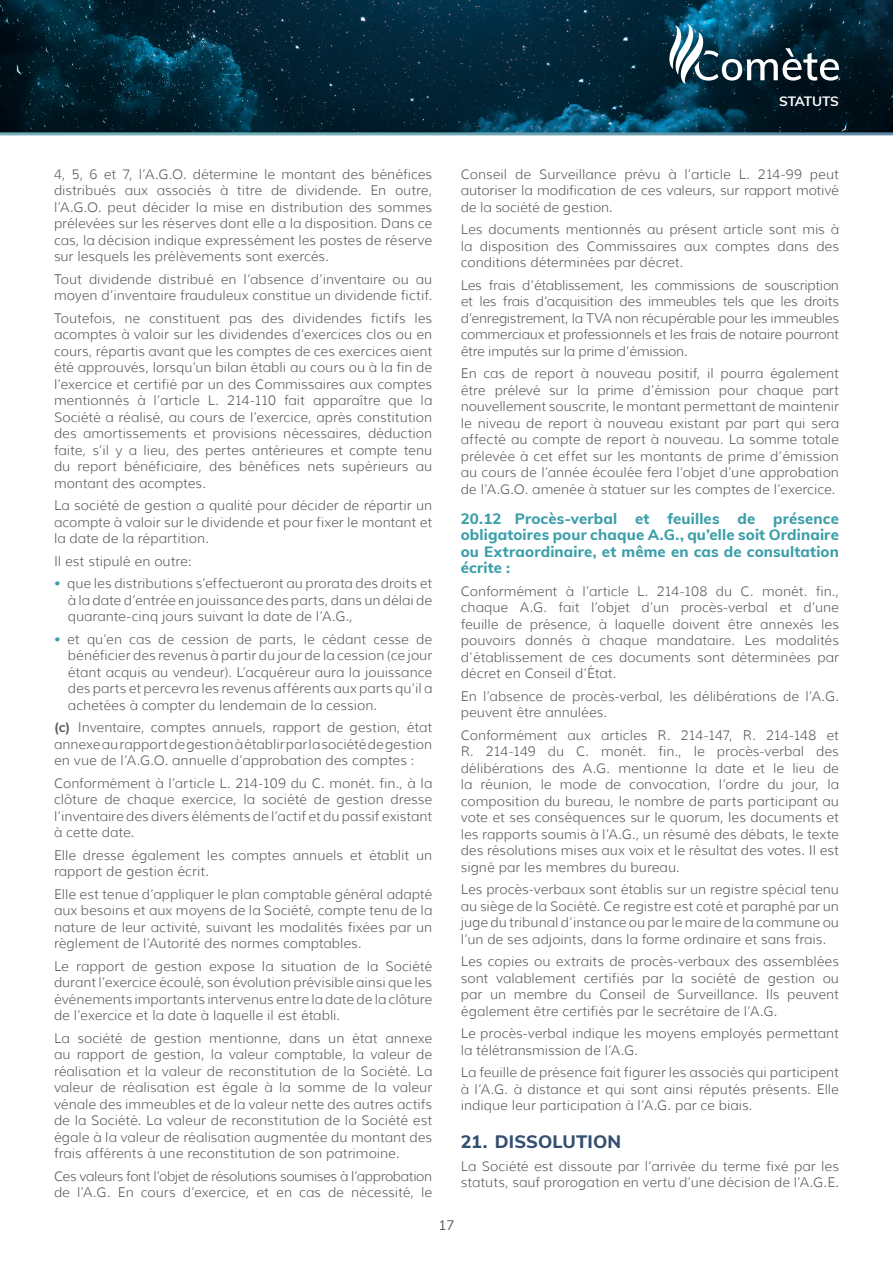
<style>
.page{position:relative;width:893px;height:1263px;background:#fff}
.page>*{position:absolute;margin:0;border:0;box-sizing:border-box;transform-origin:0 0}
.t1{font:800 18px "Muli";letter-spacing:.005em;color:#354f71}
.t2{font:800 15px/16.5px "Muli";letter-spacing:.01em;color:#3c9fa9;text-align:justify}
.t3{font:300 13.5px/16.5px "Muli";letter-spacing:.005em;color:#575756;text-align:justify}
.t4{font:300 13.5px/16.5px "Muli";letter-spacing:-.02em;color:#575756}
.t5{font:700 13.5px "Muli";letter-spacing:-.02em;color:#fff}
.t6{font:13.5px "Muli";color:#575756}
.s1{color:#399fa8}
.s2{font-weight:700}
</style>
<div class="page">
<img style="left:0;top:0;width:893px;height:132px">
<svg style="left:669px;top:24px;width:170px;height:60px"></svg>
<p class="t5" style="left:779px;top:91px;width:61px">STATUTS</p>
<p class="t3" style="left:54px;top:166px;width:380px">4, 5, 6 et 7, l’A.G.O. détermine le montant des bénéfices distribués aux associés à titre de dividende. En outre, l’A.G.O. peut décider la mise en distribution des sommes prélevées sur les réserves dont elle a la disposition. Dans ce cas, la décision indique expressément les postes de réserve sur lesquels les prélèvements sont exercés.</p>
<p class="t3" style="left:54px;top:271px;width:380px">Tout dividende distribué en l’absence d’inventaire ou au moyen d’inventaire frauduleux constitue un dividende fictif.</p>
<p class="t3" style="left:54px;top:310px;width:380px">Toutefois, ne constituent pas des dividendes fictifs les acomptes à valoir sur les dividendes d’exercices clos ou en cours, répartis avant que les comptes de ces exercices aient été approuvés, lorsqu’un bilan établi au cours ou à la fin de l’exercice et certifié par un des Commissaires aux comptes mentionnés à l’article L. 214-110 fait apparaître que la Société a réalisé, au cours de l’exercice, après constitution des amortissements et provisions nécessaires, déduction faite, s’il y a lieu, des pertes antérieures et compte tenu du report bénéficiaire, des bénéfices nets supérieurs au montant des acomptes.</p>
<p class="t3" style="left:54px;top:497px;width:380px">La société de gestion a qualité pour décider de répartir un acompte à valoir sur le dividende et pour fixer le montant et la date de la répartition.</p>
<p class="t3" style="left:54px;top:553px;width:139px">Il est stipulé en outre:</p>
<p class="t3" style="left:68px;top:575px;width:366px;text-indent:-14px"><span class="s1">•</span> que les distributions s’effectueront au prorata des droits et à la date d’entrée en jouissance des parts, dans un délai de quarante-cinq jours suivant la date de l’A.G.,</p>
<p class="t3" style="left:68px;top:631px;width:366px;text-indent:-14px"><span class="s1">•</span> et qu’en cas de cession de parts, le cédant cesse de bénéficier des revenus à partir du jour de la cession (ce jour étant acquis au vendeur). L’acquéreur aura la jouissance des parts et percevra les revenus afférents aux parts qu’il a achetées à compter du lendemain de la cession.</p>
<p class="t3" style="left:54px;top:719px;width:380px"><span class="s2">(c)</span> Inventaire, comptes annuels, rapport de gestion, état annexe au rapport de gestion à établir par la société de gestion en vue de l’A.G.O. annuelle d’approbation des comptes :</p>
<p class="t3" style="left:54px;top:775px;width:380px">Conformément à l’article L. 214-109 du C. monét. fin., à la clôture de chaque exercice, la société de gestion dresse l’inventaire des divers éléments de l’actif et du passif existant à cette date.</p>
<p class="t3" style="left:54px;top:847px;width:380px">Elle dresse également les comptes annuels et établit un rapport de gestion écrit.</p>
<p class="t3" style="left:54px;top:886px;width:380px">Elle est tenue d’appliquer le plan comptable général adapté aux besoins et aux moyens de la Société, compte tenu de la nature de leur activité, suivant les modalités fixées par un règlement de l’Autorité des normes comptables.</p>
<p class="t3" style="left:54px;top:958px;width:380px">Le rapport de gestion expose la situation de la Société durant l’exercice écoulé, son évolution prévisible ainsi que les événements importants intervenus entre la date de la clôture de l’exercice et la date à laquelle il est établi.</p>
<p class="t3" style="left:54px;top:1030px;width:380px">La société de gestion mentionne, dans un état annexe au rapport de gestion, la valeur comptable, la valeur de réalisation et la valeur de reconstitution de la Société. La valeur de réalisation est égale à la somme de la valeur vénale des immeubles et de la valeur nette des autres actifs de la Société. La valeur de reconstitution de la Société est égale à la valeur de réalisation augmentée du montant des frais afférents à une reconstitution de son patrimoine.</p>
<p class="t4" style="left:54px;top:1168px;width:380px">Ces valeurs font l’objet de résolutions soumises à l’approbation de l’A.G. En cours d’exercice, et en cas de nécessité, le</p>
<p class="t3" style="left:461px;top:166px;width:380px">Conseil de Surveillance prévu à l’article L. 214-99 peut autoriser la modification de ces valeurs, sur rapport motivé de la société de gestion.</p>
<p class="t3" style="left:461px;top:221px;width:380px">Les documents mentionnés au présent article sont mis à la disposition des Commissaires aux comptes dans des conditions déterminées par décret.</p>
<p class="t3" style="left:461px;top:277px;width:380px">Les frais d’établissement, les commissions de souscription et les frais d’acquisition des immeubles tels que les droits d’enregistrement, la TVA non récupérable pour les immeubles commerciaux et professionnels et les frais de notaire pourront être imputés sur la prime d’émission.</p>
<p class="t3" style="left:461px;top:365px;width:380px">En cas de report à nouveau positif, il pourra également être prélevé sur la prime d’émission pour chaque part nouvellement souscrite, le montant permettant de maintenir le niveau de report à nouveau existant par part qui sera affecté au compte de report à nouveau. La somme totale prélevée à cet effet sur les montants de prime d’émission au cours de l’année écoulée fera l’objet d’une approbation de l’A.G.O. amenée à statuer sur les comptes de l’exercice.</p>
<p class="t2" style="left:461px;top:510px;width:380px">20.12 Procès-verbal et feuilles de présence obligatoires pour chaque A.G., qu’elle soit Ordinaire ou Extraordinaire, et même en cas de consultation écrite :</p>
<p class="t3" style="left:461px;top:583px;width:380px">Conformément à l’article L. 214-108 du C. monét. fin., chaque A.G. fait l’objet d’un procès-verbal et d’une feuille de présence, à laquelle doivent être annexés les pouvoirs donnés à chaque mandataire. Les modalités d’établissement de ces documents sont déterminées par décret en Conseil d’État.</p>
<p class="t3" style="left:461px;top:688px;width:380px">En l’absence de procès-verbal, les délibérations de l’A.G. peuvent être annulées.</p>
<p class="t3" style="left:461px;top:727px;width:380px">Conformément aux articles R. 214-147, R. 214-148 et R. 214-149 du C. monét. fin., le procès-verbal des délibérations des A.G. mentionne la date et le lieu de la réunion, le mode de convocation, l’ordre du jour, la composition du bureau, le nombre de parts participant au vote et ses conséquences sur le quorum, les documents et les rapports soumis à l’A.G., un résumé des débats, le texte des résolutions mises aux voix et le résultat des votes. Il est signé par les membres du bureau.</p>
<p class="t3" style="left:461px;top:881px;width:380px">Les procès-verbaux sont établis sur un registre spécial tenu au siège de la Société. Ce registre est coté et paraphé par un juge du tribunal d’instance ou par le maire de la commune ou l’un de ses adjoints, dans la forme ordinaire et sans frais.</p>
<p class="t3" style="left:461px;top:953px;width:380px">Les copies ou extraits de procès-verbaux des assemblées sont valablement certifiés par la société de gestion ou par un membre du Conseil de Surveillance. Ils peuvent également être certifiés par le secrétaire de l’A.G.</p>
<p class="t3" style="left:461px;top:1025px;width:380px">Le procès-verbal indique les moyens employés permettant la télétransmission de l’A.G.</p>
<p class="t3" style="left:461px;top:1064px;width:380px">La feuille de présence fait figurer les associés qui participent à l’A.G. à distance et qui sont ainsi réputés présents. Elle indique leur participation à l’A.G. par ce biais.</p>
<h1 class="t1" style="left:461px;top:1128px;width:162px">21. DISSOLUTION</h1>
<p class="t3" style="left:461px;top:1157px;width:380px">La Société est dissoute par l’arrivée du terme fixé par les statuts, sauf prorogation en vertu d’une décision de l’A.G.E.</p>
<p class="t6" style="left:438px;top:1215px;width:18px">17</p>
</div>
